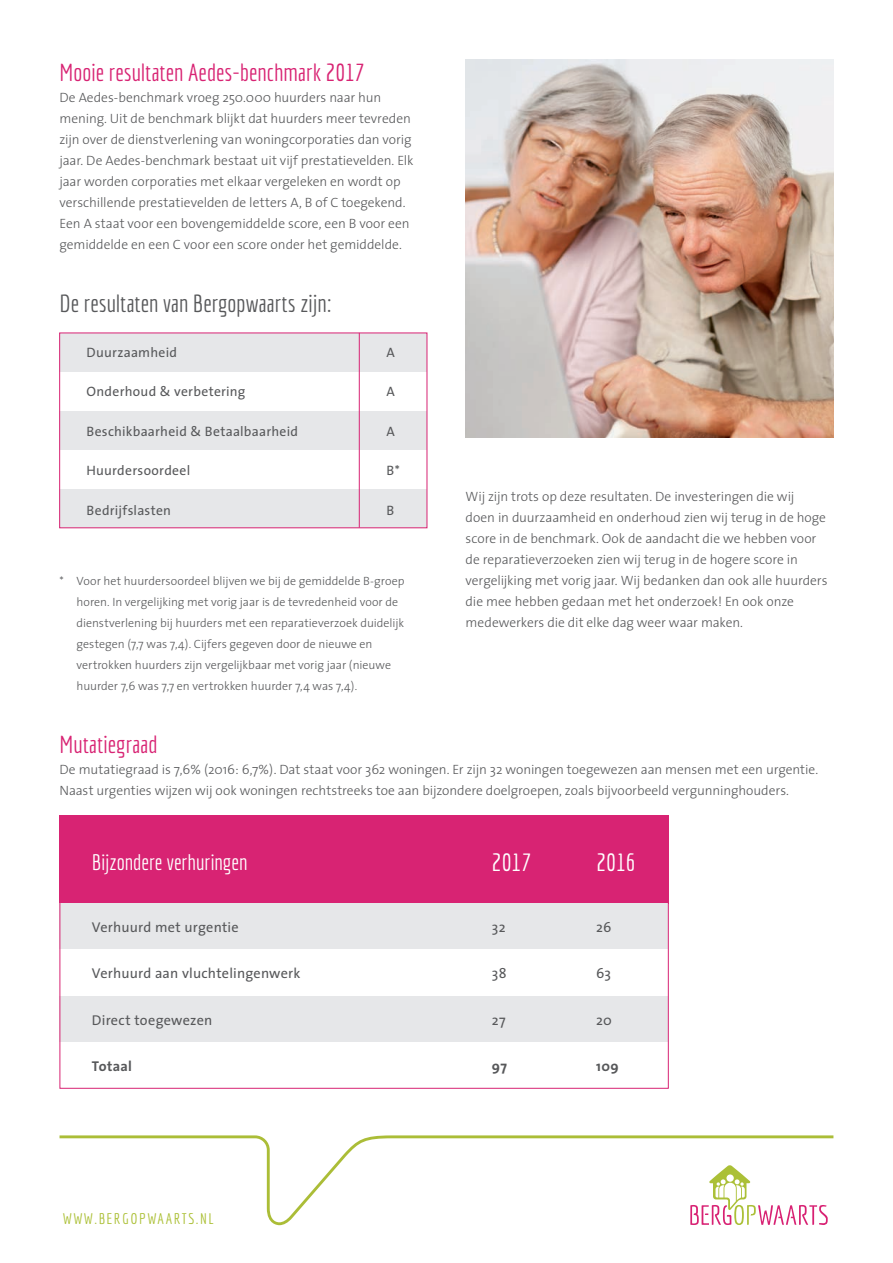
<style>
.page{position:relative;width:893px;height:1263px;background:#fff}
.page>*{position:absolute;margin:0;border:0;box-sizing:border-box;transform-origin:0 0}
.t1{font:24.3px "Economica";letter-spacing:-.01em;color:#fff}
.t2{font:24px "Economica";color:#d82373}
.t3{font:24px "Economica";color:#57585a}
.t4{font:21.75px "Economica";color:#fff}
.t5{font:15px "Economica";letter-spacing:.1em;color:#acc037}
.t6{font:14.25px "The Sans";letter-spacing:.015em;color:#57585a}
.t7{font:700 14.25px "The Sans";letter-spacing:.02em;color:#57585a}
.t8{font:13.65px "The Sans";letter-spacing:.02em;color:#57585a}
.t9{font:300 13.5px/21px "The Sans";letter-spacing:-.005em;color:#57585a}
.t10{font:300 12px/21px "The Sans";color:#57585a}
</style>
<div class="page">
<svg style="left:60px;top:1135px;width:773px;height:90px"></svg>
<svg style="left:690px;top:1165px;width:138px;height:60px"></svg>
<div style="left:59px;top:333px;width:368px;height:39px;background:#e6e7e9"></div>
<div style="left:59px;top:411px;width:368px;height:39px;background:#e6e7e9"></div>
<div style="left:59px;top:489px;width:368px;height:39px;background:#e6e7e9"></div>
<hr style="left:359px;top:333px;width:1px;height:195px;background:#d82373">
<img style="left:466px;top:60px;width:367px;height:378px">
<div style="left:60px;top:816px;width:609px;height:88px;background:#d82373"></div>
<div style="left:60px;top:903px;width:608px;height:47px;background:#e6e7e9"></div>
<div style="left:60px;top:996px;width:608px;height:46px;background:#e6e7e9"></div>
<div style="left:60px;top:816px;width:609px;height:273px;border:1px solid #d82373"></div>
<h2 class="t2" style="left:60px;top:58px;width:307px">Mooie resultaten Aedes-benchmark 2017</h2>
<p class="t9" style="left:60px;top:86px;width:355px">De Aedes-benchmark vroeg 250.000 huurders naar hun mening. Uit de benchmark blijkt dat huurders meer tevreden zijn over de dienstverlening van woningcorporaties dan vorig jaar. De Aedes-benchmark bestaat uit vijf prestatievelden. Elk jaar worden corporaties met elkaar vergeleken en wordt op verschillende prestatievelden de letters A, B of C toegekend.<br>Een A staat voor een bovengemiddelde score, een B voor een gemiddelde en een C voor een score onder het gemiddelde.</p>
<h2 class="t3" style="left:60px;top:289px;width:273px">De resultaten van Bergopwaarts zijn:</h2>
<p class="t8" style="left:87px;top:341px;width:92px">Duurzaamheid</p>
<p class="t8" style="left:87px;top:380px;width:161px">Onderhoud &amp; verbetering</p>
<p class="t8" style="left:87px;top:420px;width:213px">Beschikbaarheid &amp; Betaalbaarheid</p>
<p class="t8" style="left:87px;top:459px;width:105px">Huurdersoordeel</p>
<p class="t8" style="left:87px;top:499px;width:86px">Bedrijfslasten</p>
<p class="t8" style="left:387px;top:341px;width:10px">A</p>
<p class="t8" style="left:387px;top:380px;width:10px">A</p>
<p class="t8" style="left:387px;top:420px;width:10px">A</p>
<p class="t8" style="left:387px;top:459px;width:15px">B*</p>
<p class="t8" style="left:387px;top:499px;width:9px">B</p>
<p class="t10" style="left:77px;top:570px;width:329px;text-indent:-17px">* Voor het huurdersoordeel blijven we bij de gemiddelde B-groep horen. In vergelijking met vorig jaar is de tevredenheid voor de dienstverlening bij huurders met een reparatieverzoek duidelijk gestegen (7,7 was 7,4). Cijfers gegeven door de nieuwe en vertrokken huurders zijn vergelijkbaar met vorig jaar (nieuwe huurder 7,6 was 7,7 en vertrokken huurder 7,4 was 7,4).</p>
<p class="t9" style="left:466px;top:485px;width:363px">Wij zijn trots op deze resultaten. De investeringen die wij<br>doen in duurzaamheid en onderhoud zien wij terug in de hoge score in de benchmark. Ook de aandacht die we hebben voor de reparatieverzoeken zien wij terug in de hogere score in vergelijking met vorig jaar. Wij bedanken dan ook alle huurders die mee hebben gedaan met het onderzoek! En ook onze medewerkers die dit elke dag weer waar maken.</p>
<h2 class="t2" style="left:60px;top:730px;width:100px">Mutatiegraad</h2>
<p class="t9" style="left:60px;top:758px;width:760px">De mutatiegraad is 7,6% (2016: 6,7%). Dat staat voor 362 woningen. Er zijn 32 woningen toegewezen aan mensen met een urgentie.<br>Naast urgenties wijzen wij ook woningen rechtstreeks toe aan bijzondere doelgroepen, zoals bijvoorbeeld vergunninghouders.</p>
<h3 class="t4" style="left:92px;top:850px;width:157px">Bijzondere verhuringen</h3>
<h1 class="t1" style="left:492px;top:848px;width:41px">2017</h1>
<h1 class="t1" style="left:596px;top:848px;width:41px">2016</h1>
<p class="t6" style="left:92px;top:915px;width:148px">Verhuurd met urgentie</p>
<p class="t6" style="left:92px;top:961px;width:210px">Verhuurd aan vluchtelingenwerk</p>
<p class="t6" style="left:92px;top:1008px;width:122px">Direct toegewezen</p>
<p class="t7" style="left:92px;top:1054px;width:42px">Totaal</p>
<p class="t5" style="left:63px;top:1210px;width:153px">WWW.BERGOPWAARTS.NL</p>
<p class="t6" style="left:492px;top:915px;width:15px">32</p>
<p class="t6" style="left:492px;top:961px;width:16px">38</p>
<p class="t6" style="left:492px;top:1008px;width:15px">27</p>
<p class="t7" style="left:492px;top:1054px;width:17px">97</p>
<p class="t6" style="left:596px;top:915px;width:17px">26</p>
<p class="t6" style="left:596px;top:961px;width:16px">63</p>
<p class="t6" style="left:596px;top:1008px;width:17px">20</p>
<p class="t7" style="left:596px;top:1054px;width:24px">109</p>
</div>
